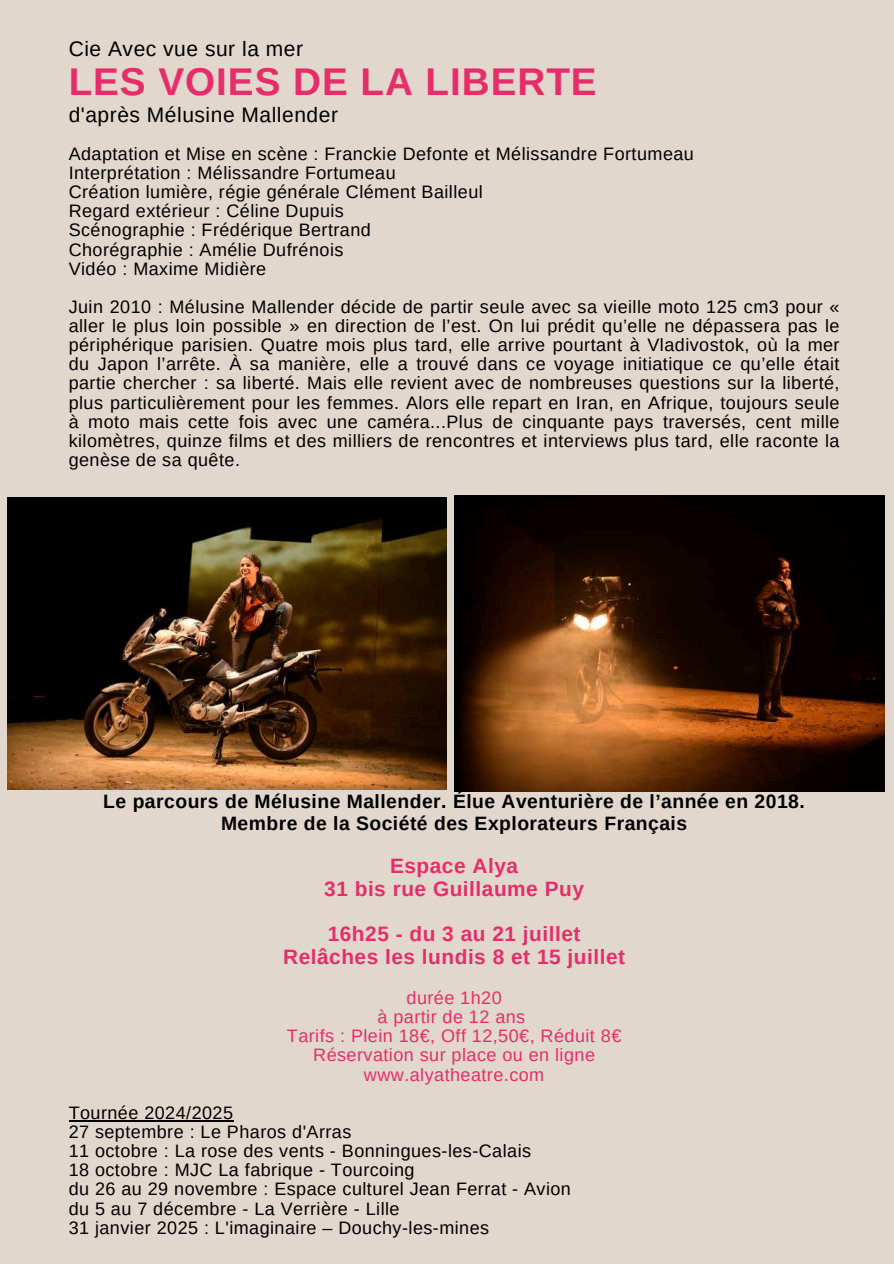
<style>
.page{position:relative;width:894px;height:1264px;background:#fff}
.page>*{position:absolute;margin:0;border:0;box-sizing:border-box;transform-origin:0 0}
.t1{font:700 38.7px "Arimo";letter-spacing:.025em;color:#e62d6a}
.t2{font:21px "Arimo";letter-spacing:.025em;color:#000}
.t3{font:700 20.85px/22.5px "Arimo";letter-spacing:.025em;color:#e62d6a;text-align:center}
.t4{font:700 19.35px/21.3px "Arimo";letter-spacing:.025em;color:#000;text-align:center}
.t5{font:18px/19.2px "Arimo";letter-spacing:.025em;color:#000}
.t6{font:18px/19.2px "Arimo";letter-spacing:.025em;color:#e62d6a;text-align:center}
</style>
<div class="page">
<div style="left:0;top:0;width:893px;height:1263px;background:#e1d7cd"></div>
<hr style="left:69px;top:1119px;width:164px;height:2px;background:#000">
<img style="left:8px;top:497px;width:438px;height:293px">
<img style="left:454px;top:496px;width:430px;height:295px">
<p class="t2" style="left:69px;top:37px;width:236px">Cie Avec vue sur la mer</p>
<h1 class="t1" style="left:69px;top:60px;width:529px">LES VOIES DE LA LIBERTE</h1>
<p class="t2" style="left:69px;top:103px;width:271px">d'après Mélusine Mallender</p>
<p class="t5" style="left:69px;top:144px;width:626px">Adaptation et Mise en scène : Franckie Defonte et Mélissandre Fortumeau Interprétation : Mélissandre Fortumeau<br>Création lumière, régie générale Clément Bailleul<br>Regard extérieur : Céline Dupuis<br>Scénographie : Frédérique Bertrand<br>Chorégraphie : Amélie Dufrénois<br>Vidéo : Maxime Midière</p>
<p class="t5" style="left:69px;top:297px;width:772px;text-align:justify">Juin 2010 : Mélusine Mallender décide de partir seule avec sa vieille moto 125 cm3 pour « aller le plus loin possible » en direction de l’est. On lui prédit qu’elle ne dépassera pas le périphérique parisien. Quatre mois plus tard, elle arrive pourtant à Vladivostok, où la mer du Japon l’arrête. À sa manière, elle a trouvé dans ce voyage initiatique ce qu’elle était partie chercher : sa liberté. Mais elle revient avec de nombreuses questions sur la liberté, plus particulièrement pour les femmes. Alors elle repart en Iran, en Afrique, toujours seule à moto mais cette fois avec une caméra...Plus de cinquante pays traversés, cent mille kilomètres, quinze films et des milliers de rencontres et interviews plus tard, elle raconte la genèse de sa quête.</p>
<p class="t4" style="left:103px;top:790px;width:702px">Le parcours de Mélusine Mallender. Élue Aventurière de l’année en 2018.<br>Membre de la Société des Explorateurs Français</p>
<p class="t3" style="left:324px;top:855px;width:261px">Espace Alya<br>31 bis rue Guillaume Puy</p>
<p class="t3" style="left:283px;top:922px;width:343px">16h25 - du 3 au 21 juillet<br>Relâches les lundis 8 et 15 juillet</p>
<p class="t6" style="left:287px;top:988px;width:336px">durée 1h20<br>à partir de 12 ans<br>Tarifs : Plein 18€, Off 12,50€, Réduit 8€<br>Réservation sur place ou en ligne www.alyatheatre.com</p>
<p class="t5" style="left:69px;top:1102px;width:503px">Tournée 2024/2025<br>27 septembre : Le Pharos d'Arras<br>11 octobre : La rose des vents - Bonningues-les-Calais<br>18 octobre : MJC La fabrique - Tourcoing<br>du 26 au 29 novembre : Espace culturel Jean Ferrat - Avion du 5 au 7 décembre - La Verrière - Lille<br>31 janvier 2025 : L'imaginaire – Douchy-les-mines</p>
</div>
